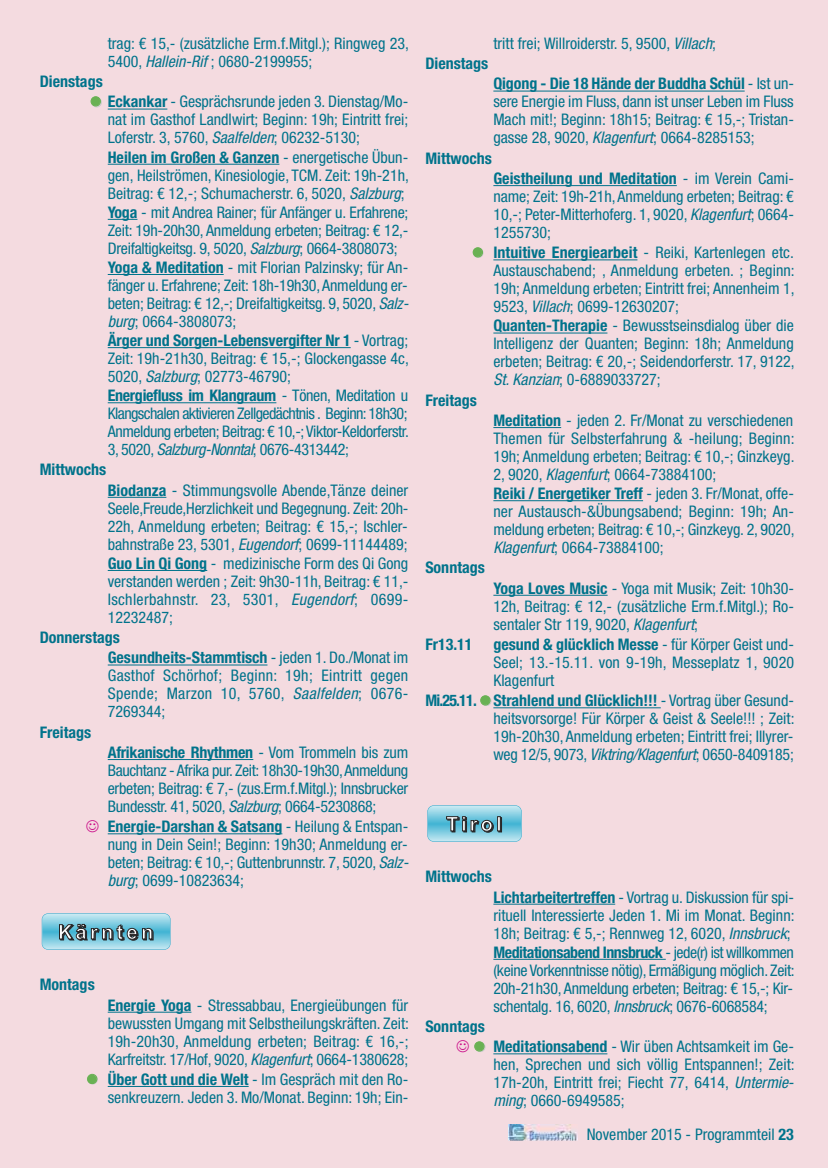
<style>
.page{position:relative;width:828px;height:1168px;background:#f4dbe0}
.page>*{position:absolute;margin:0;border:0;box-sizing:border-box;transform-origin:0 0}
.t1{font:700 20px "Arial";letter-spacing:.16em;color:#fff}
.t2{font:condensed 16px/18.2px "Helvetica Neue LT";color:#00738b;text-align:justify}
.t3{font:700 condensed 16px/20.2px "Helvetica Neue LT";color:#00738b}
.s1{font-style:italic}
.s2{font-weight:700}
.s3{font-weight:400}
.s4{color:#ca0d89}
.s5{color:#272627}
</style>
<div class="page">
<img style="left:509px;top:1125px;width:68px;height:15px">
<hr style="left:108px;top:109px;width:59px;height:1px;background:#00738b">
<hr style="left:108px;top:164px;width:171px;height:1px;background:#00738b">
<svg style="left:108px;top:219px;width:29px;height:1px"></svg>
<hr style="left:108px;top:274px;width:116px;height:1px;background:#00738b">
<hr style="left:108px;top:347px;width:243px;height:1px;background:#00738b">
<hr style="left:108px;top:402px;width:168px;height:1px;background:#00738b">
<hr style="left:108px;top:497px;width:58px;height:1px;background:#00738b">
<hr style="left:108px;top:570px;width:99px;height:1px;background:#00738b">
<hr style="left:108px;top:665px;width:159px;height:1px;background:#00738b">
<hr style="left:108px;top:759px;width:145px;height:1px;background:#00738b">
<hr style="left:108px;top:833px;width:174px;height:1px;background:#00738b">
<hr style="left:108px;top:1012px;width:83px;height:1px;background:#00738b">
<hr style="left:108px;top:1086px;width:141px;height:1px;background:#00738b">
<svg style="left:42px;top:914px;width:128px;height:35px;background:#80cce1"></svg>
<div style="left:42px;top:913px;width:129px;height:37px;border:1px solid #40b3d3;border-radius:6px"></div>
<hr style="left:493px;top:91px;width:251px;height:1px;background:#00738b">
<hr style="left:493px;top:185px;width:184px;height:1px;background:#00738b">
<hr style="left:493px;top:259px;width:144px;height:1px;background:#00738b">
<hr style="left:493px;top:333px;width:114px;height:1px;background:#00738b">
<hr style="left:493px;top:427px;width:68px;height:1px;background:#00738b">
<hr style="left:493px;top:500px;width:150px;height:1px;background:#00738b">
<hr style="left:493px;top:595px;width:114px;height:1px;background:#00738b">
<hr style="left:493px;top:707px;width:168px;height:1px;background:#00738b">
<hr style="left:493px;top:904px;width:122px;height:1px;background:#00738b">
<hr style="left:493px;top:959px;width:173px;height:1px;background:#00738b">
<hr style="left:493px;top:1053px;width:114px;height:1px;background:#00738b">
<svg style="left:428px;top:806px;width:93px;height:35px;background:#80cce1"></svg>
<div style="left:427px;top:805px;width:95px;height:37px;border:1px solid #40b3d3;border-radius:6px"></div>
<p class="t2" style="left:108px;top:34px;width:303px">trag: € 15,- (zusätzliche Erm.f.Mitgl.); Ringweg 23,<br>5400, <span class="s1">Hallein-Rif</span>; 0680-2199955;</p>
<p class="t3" style="left:40px;top:71px;width:65px">Dienstags</p>
<p class="t2" style="left:108px;top:93px;width:306px;text-align:left"><span class="s2">Eckankar</span> - Gesprächsrunde jeden 3. Dienstag/Mo&shy;nat im Gasthof Landlwirt; Beginn: 19h; Eintritt frei; Loferstr. 3, 5760, <span class="s1">Saalfelden</span>; 06232-5130;<br><span class="s2">Heilen im Großen &amp; Ganzen</span> - energetische Übun&shy;gen, Heilströmen, Kinesiologie, TCM. Zeit: 19h-21h, Beitrag: € 12,-; Schumacherstr. 6, 5020, <span class="s1">Salzburg</span>; <span class="s2">Yoga</span> - mit Andrea Rainer; für Anfänger u. Erfahrene; Zeit: 19h-20h30, Anmeldung erbeten; Beitrag: € 12,- Dreifaltigkeitsg. 9, 5020, <span class="s1">Salzburg</span>; 0664-3808073; <span class="s2">Yoga &amp; Meditation</span> - mit Florian Palzinsky; für An&shy;fänger u. Erfahrene; Zeit: 18h-19h30,Anmeldung er&shy;beten; Beitrag: € 12,-; Dreifaltigkeitsg. 9, 5020, <span class="s1">Salz&shy;burg</span>; 0664-3808073;<br><span class="s2">Ärger und Sorgen-Lebensvergifter Nr 1</span> - Vortrag; Zeit: 19h-21h30, Beitrag: € 15,-; Glockengasse 4c, 5020, <span class="s1">Salzburg</span>; 02773-46790;<br><span class="s2">Energiefluss im Klangraum</span> - Tönen, Meditation u Klangschalen aktivieren Zellgedächtnis . Beginn:18h30; Anmeldung erbeten; Beitrag:€ 10,-; Viktor-Keldorferstr.<br>3, 5020, <span class="s1">Salzburg-Nonntal</span>; 0676-4313442;</p>
<p class="t3" style="left:40px;top:459px;width:68px">Mittwochs</p>
<p class="t2" style="left:108px;top:481px;width:302px"><span class="s2">Biodanza</span> - Stimmungsvolle Abende,Tänze deiner Seele,Freude,Herzlichkeit und Begegnung. Zeit: 20h-22h, Anmeldung erbeten; Beitrag: € 15,-; Ischler&shy;bahnstraße 23, 5301, <span class="s1">Eugendorf</span>; 0699-11144489; <span class="s2">Guo Lin Qi Gong</span> - medizinische Form des Qi Gong verstanden werden ; Zeit: 9h30-11h, Beitrag: € 11,- Ischlerbahnstr. 23, 5301, <span class="s1">Eugendorf</span>; 0699- 12232487;</p>
<p class="t3" style="left:108px;top:627px;width:302px;text-indent:-68px">Donnerstags<br>Gesundheits-Stammtisch <span class="s3">- jeden 1. Do./Monat im</span></p>
<p class="t2" style="left:108px;top:667px;width:302px">Gasthof Schörhof; Beginn: 19h; Eintritt gegen Spende; Marzon 10, 5760, <span class="s1">Saalfelden</span>; 0676- 7269344;</p>
<p class="t3" style="left:40px;top:722px;width:53px">Freitags</p>
<p class="t2" style="left:108px;top:743px;width:302px"><span class="s2">Afrikanische Rhythmen</span> - Vom Trommeln bis zum Bauchtanz - Afrika pur. Zeit: 18h30-19h30,Anmeldung erbeten; Beitrag: € 7,- (zus.Erm.f.Mitgl.); Innsbrucker Bundesstr. 41, 5020, <span class="s1">Salzburg</span>; 0664-5230868;</p>
<p class="t2" style="left:108px;top:817px;width:306px;text-align:left;text-indent:-22px"><span class="s4">☺</span> <span class="s2">Energie-Darshan &amp; Satsang</span> - Heilung &amp; Entspan&shy;nung in Dein Sein!; Beginn: 19h30; Anmeldung er&shy;beten; Beitrag: € 10,-; Guttenbrunnstr. 7, 5020, <span class="s1">Salz&shy;burg</span>; 0699-10823634;</p>
<p class="t1" style="left:59px;top:920px;width:96px"><span class="s5">K</span>ärnten</p>
<p class="t3" style="left:40px;top:974px;width:57px">Montags</p>
<p class="t2" style="left:108px;top:996px;width:303px"><span class="s2">Energie Yoga</span> - Stressabbau, Energieübungen für bewussten Umgang mit Selbstheilungskräften. Zeit:<br>19h-20h30, Anmeldung erbeten; Beitrag: € 16,-; Karfreitstr. 17/Hof, 9020, <span class="s1">Klagenfurt</span>; 0664-1380628;</p>
<p class="t2" style="left:108px;top:1070px;width:302px"><span class="s2">Über Gott und die Welt</span> - Im Gespräch mit den Ro&shy;senkreuzern. Jeden 3. Mo/Monat. Beginn: 19h; Ein-</p>
<p class="t2" style="left:493px;top:34px;width:224px">tritt frei; Willroiderstr. 5, 9500, <span class="s1">Villach</span>;</p>
<p class="t3" style="left:425px;top:53px;width:65px">Dienstags</p>
<p class="t2" style="left:493px;top:75px;width:302px"><span class="s2">Qigong - Die 18 Hände der Buddha Schül</span> - Ist un&shy;sere Energie im Fluss, dann ist unser Leben im Fluss Mach mit!; Beginn: 18h15; Beitrag: € 15,-; Tristan&shy;gasse 28, 9020, <span class="s1">Klagenfurt</span>; 0664-8285153;</p>
<p class="t3" style="left:425px;top:148px;width:68px">Mittwochs</p>
<p class="t3" style="left:425px;top:390px;width:53px">Freitags</p>
<p class="t3" style="left:425px;top:557px;width:61px">Sonntags</p>
<p class="t2" style="left:493px;top:169px;width:302px"><span class="s2">Geistheilung und Meditation</span> - im Verein Cami&shy;name; Zeit: 19h-21h,Anmeldung erbeten; Beitrag: € 10,-; Peter-Mitterhoferg. 1, 9020, <span class="s1">Klagenfurt</span>; 0664- 1255730;</p>
<p class="t2" style="left:493px;top:243px;width:303px;text-align:left"><span class="s2">Intuitive Energiearbeit</span> - Reiki, Kartenlegen etc.<br>Austauschabend; , Anmeldung erbeten. ; Beginn:<br>19h; Anmeldung erbeten; Eintritt frei; Annenheim 1, 9523, <span class="s1">Villach</span>; 0699-12630207; <span class="s2">Quanten-Therapie</span> - Bewusstseinsdialog über die Intelligenz der Quanten; Beginn: 18h; Anmeldung erbeten; Beitrag: € 20,-; Seidendorferstr. 17, 9122, <span class="s1">St.Kanzian</span>; 0-6889033727;</p>
<p class="t2" style="left:493px;top:411px;width:303px;text-align:left"><span class="s2">Meditation</span> - jeden 2. Fr/Monat zu verschiedenen Themen für Selbsterfahrung &amp; -heilung; Beginn:<br>19h; Anmeldung erbeten; Beitrag: € 10,-; Ginzkeyg.<br>2, 9020, <span class="s1">Klagenfurt</span>; 0664-73884100;<br><span class="s2">Reiki / Energetiker Treff</span> - jeden 3. Fr/Monat, offe&shy;ner Austausch-&amp;Übungsabend; Beginn: 19h; An&shy;meldung erbeten; Beitrag: € 10,-; Ginzkeyg. 2, 9020, <span class="s1">Klagenfurt</span>; 0664-73884100;</p>
<p class="t2" style="left:493px;top:579px;width:302px"><span class="s2">Yoga Loves Music</span> - Yoga mit Musik; Zeit: 10h30- 12h, Beitrag: € 12,- (zusätzliche Erm.f.Mitgl.); Ro&shy;sentaler Str 119, 9020, <span class="s1">Klagenfurt</span>;</p>
<p class="t3" style="left:425px;top:634px;width:49px">Fr13.11</p>
<p class="t2" style="left:493px;top:635px;width:302px"><span class="s2">gesund &amp; glücklich Messe</span> - für Körper Geist und-Seel; 13.-15.11. von 9-19h, Messeplatz 1, 9020<br>Klagenfurt</p>
<p class="t2" style="left:493px;top:691px;width:303px;text-indent:-68px"><span class="s2">Mi.25.11. Strahlend und Glücklich!!!</span> - Vortrag über Gesund&shy;heitsvorsorge! Für Körper &amp; Geist &amp; Seele!!! ; Zeit:<br>19h-20h30, Anmeldung erbeten; Eintritt frei; Illyrer&shy;weg 12/5, 9073, <span class="s1">Viktring/Klagenfurt</span>; 0650-8409185;</p>
<p class="t1" style="left:446px;top:812px;width:57px">Tirol</p>
<p class="t3" style="left:425px;top:866px;width:68px">Mittwochs</p>
<p class="t3" style="left:425px;top:1016px;width:61px">Sonntags</p>
<p class="t2" style="left:493px;top:888px;width:303px;text-align:left"><span class="s2">Lichtarbeitertreffen</span> - Vortrag u. Diskussion für spi&shy;rituell Interessierte Jeden 1. Mi im Monat. Beginn:<br>18h; Beitrag: € 5,-; Rennweg 12, 6020, <span class="s1">Innsbruck</span>; <span class="s2">Meditationsabend Innsbruck</span> - jede(r) ist willkommen (keine Vorkenntnisse nötig), Ermäßigung möglich. Zeit:<br>20h-21h30, Anmeldung erbeten; Beitrag: € 15,-; Kir&shy;schentalg. 16, 6020, <span class="s1">Innsbruck</span>; 0676-6068584;</p>
<p class="t2" style="left:493px;top:1037px;width:305px;text-align:left"><span class="s2">Meditationsabend</span> - Wir üben Achtsamkeit im Ge&shy;hen, Sprechen und sich völlig Entspannen!; Zeit:<br>17h-20h, Eintritt frei; Fiecht 77, 6414, <span class="s1">Untermie&shy;ming</span>; 0660-6949585;</p>
<p class="t2" style="left:587px;top:1125px;width:209px">November 2015 - Programmteil <span class="s2">23</span></p>
</div>
